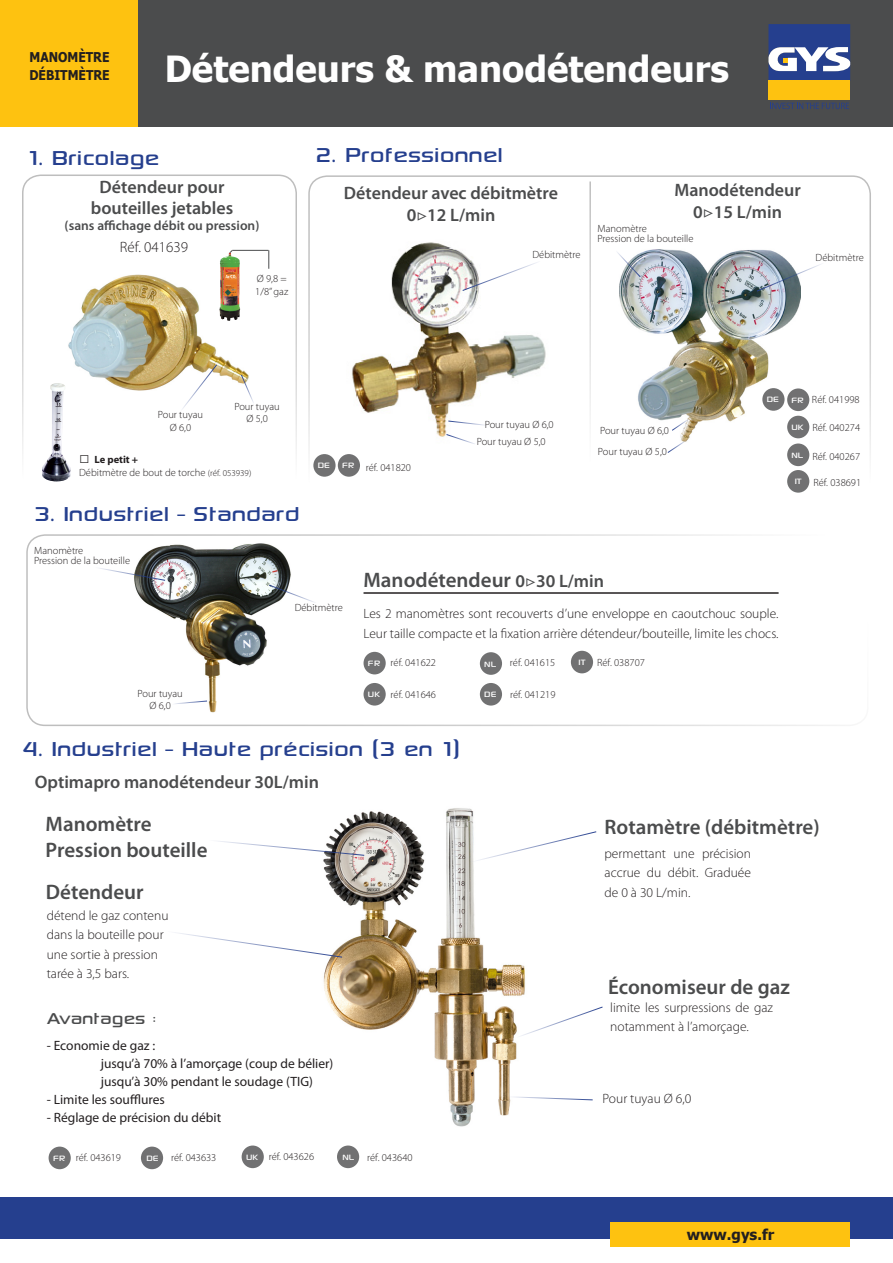
<style>
.page{position:relative;width:893px;height:1263px;background:#fff}
.page>*{position:absolute;margin:0;border:0;box-sizing:border-box;transform-origin:0 0}
.t1{font:700 36px "Tahoma";color:#fff}
.t2{font:28.5px "Sony Sketch EF";color:#253f8e}
.t3{font:22.5px "Sony Sketch EF";color:#4b4c4d}
.t4{font:600 21px "Myriad Pro";color:#4b4c4d}
.t5{font:600 18px "Myriad Pro";color:#4b4c4d}
.t6{font:300 15px "Myriad Pro";color:#231f20}
.t7{font:700 15px "Tahoma";color:#231f20}
.t8{font:300 13.5px/19.5px "Myriad Pro";color:#231f20}
.t9{font:13.5px "Myriad Pro";color:#231f20}
.t10{font:600 13.5px "Myriad Pro";color:#4b4c4d}
.t11{font:700 13.5px "Tahoma";color:#231f20;scale:.9 1}
.t12{font:10.95px "Sony Sketch EF";color:#fff}
.t13{font:300 10.5px "Myriad Pro";color:#231f20}
.t14{font:700 10.5px "Myriad Pro";color:#231f20}
.s1{font-family:"Minion Pro";font-weight:400}
.s2{font-family:"Tahoma"}
.s3{font-size:9px}
.s4{font-size:18px}
.s5{font-family:"Minion Pro";font-weight:400;font-size:18px}
</style>
<div class="page">
<div style="left:26px;top:534px;width:842px;height:192px;border:2px solid #bebebe;border-radius:18px"></div>
<div style="left:22px;top:175px;width:275px;height:318px;border:2px solid #bebebe;border-radius:18px"></div>
<div style="left:308px;top:175px;width:563px;height:322px;border:2px solid #bebebe;border-radius:18px"></div>
<img style="left:134px;top:543px;width:157px;height:170px">
<img style="left:68px;top:274px;width:180px;height:117px">
<img style="left:352px;top:242px;width:194px;height:195px">
<img style="left:619px;top:249px;width:181px;height:190px">
<hr style="left:589px;top:181px;width:2px;height:281px;background:#bebebe">
<hr style="left:363px;top:592px;width:416px;height:2px;background:#231f20">
<div style="left:137px;top:0;width:756px;height:127px;background:#4b4c4d"></div>
<div style="left:768px;top:81px;width:82px;height:19px;background:#fec210"></div>
<svg style="left:768px;top:24px;width:82px;height:57px;background:#6374a7"></svg>
<svg style="left:770px;top:103px;width:79px;height:6px"></svg>
<div style="left:0;top:0;width:137px;height:127px;background:#fec210"></div>
<div style="left:0;top:1197px;width:893px;height:41px;background:#253f8e"></div>
<div style="left:610px;top:1223px;width:240px;height:24px;background:#fec210"></div>
<svg style="left:180px;top:364px;width:37px;height:45px"></svg>
<svg style="left:241px;top:375px;width:13px;height:28px"></svg>
<svg style="left:448px;top:421px;width:39px;height:5px"></svg>
<svg style="left:667px;top:439px;width:21px;height:14px"></svg>
<svg style="left:462px;top:261px;width:79px;height:30px"></svg>
<svg style="left:756px;top:262px;width:65px;height:30px"></svg>
<svg style="left:617px;top:250px;width:24px;height:27px"></svg>
<svg style="left:446px;top:434px;width:30px;height:10px"></svg>
<svg style="left:672px;top:418px;width:18px;height:13px"></svg>
<img style="left:42px;top:383px;width:29px;height:99px">
<svg style="left:99px;top:567px;width:67px;height:14px"></svg>
<svg style="left:171px;top:701px;width:36px;height:3px"></svg>
<svg style="left:269px;top:585px;width:46px;height:18px"></svg>
<div style="left:338px;top:454px;width:22px;height:23px;background:#717172;border-radius:50%"></div>
<div style="left:787px;top:388px;width:22px;height:23px;background:#717172;border-radius:50%"></div>
<div style="left:762px;top:388px;width:22px;height:23px;background:#717172;border-radius:50%"></div>
<div style="left:787px;top:443px;width:22px;height:23px;background:#717172;border-radius:50%"></div>
<div style="left:787px;top:470px;width:22px;height:23px;background:#717172;border-radius:50%"></div>
<div style="left:571px;top:651px;width:22px;height:22px;background:#717172;border-radius:50%"></div>
<div style="left:787px;top:416px;width:22px;height:22px;background:#717172;border-radius:50%"></div>
<div style="left:363px;top:652px;width:23px;height:22px;background:#717172;border-radius:50%"></div>
<div style="left:49px;top:1146px;width:22px;height:23px;background:#717172;border-radius:50%"></div>
<div style="left:480px;top:652px;width:22px;height:23px;background:#717172;border-radius:50%"></div>
<div style="left:141px;top:1146px;width:22px;height:23px;background:#717172;border-radius:50%"></div>
<div style="left:480px;top:683px;width:22px;height:22px;background:#717172;border-radius:50%"></div>
<div style="left:337px;top:1145px;width:22px;height:23px;background:#717172;border-radius:50%"></div>
<div style="left:363px;top:683px;width:23px;height:22px;background:#717172;border-radius:50%"></div>
<div style="left:242px;top:1145px;width:22px;height:23px;background:#717172;border-radius:50%"></div>
<img style="left:323px;top:808px;width:202px;height:319px">
<svg style="left:471px;top:831px;width:126px;height:31px"></svg>
<svg style="left:175px;top:931px;width:168px;height:26px"></svg>
<svg style="left:218px;top:840px;width:147px;height:16px"></svg>
<svg style="left:516px;top:1006px;width:87px;height:32px"></svg>
<svg style="left:506px;top:1096px;width:87px;height:4px"></svg>
<img style="left:219px;top:253px;width:21px;height:68px">
<svg style="left:269px;top:250px;width:1px;height:19px"></svg>
<hr style="left:232px;top:250px;width:36px;height:1px;background:#4b4c4d">
<svg style="left:313px;top:454px;width:23px;height:23px"></svg>
<p class="t11" style="left:30px;top:48px;width:90px">MANOMÈTRE</p>
<p class="t11" style="left:29px;top:66px;width:91px">DÉBITMÈTRE</p>
<p class="t1" style="left:165px;top:44px;width:566px">Détendeurs &amp; manodétendeurs</p>
<p class="t2" style="left:27px;top:142px;width:133px">1. Bricolage</p>
<p class="t2" style="left:315px;top:139px;width:189px">2. Professionnel</p>
<p class="t5" style="left:100px;top:175px;width:126px">Détendeur pour</p>
<p class="t5" style="left:91px;top:196px;width:144px">bouteilles jetables</p>
<p class="t10" style="left:65px;top:217px;width:196px">(sans affichage débit ou pression)</p>
<p class="t6" style="left:120px;top:238px;width:70px">Réf. 041639</p>
<p class="t5" style="left:674px;top:179px;width:128px">Manodétendeur</p>
<p class="t5" style="left:693px;top:200px;width:90px">0<span class="s1">▷</span>15 L/min</p>
<p class="t5" style="left:344px;top:182px;width:216px">Détendeur avec débitmètre</p>
<p class="t5" style="left:407px;top:203px;width:90px">0<span class="s1">▷</span>12 L/min</p>
<p class="t13" style="left:597px;top:222px;width:51px">Manomètre</p>
<p class="t13" style="left:597px;top:232px;width:98px">Pression de la bouteille</p>
<p class="t13" style="left:532px;top:248px;width:50px">Débitmètre</p>
<p class="t13" style="left:816px;top:251px;width:50px">Débitmètre</p>
<p class="t13" style="left:257px;top:272px;width:31px">Ø 9,8 =</p>
<p class="t13" style="left:255px;top:285px;width:35px">1/8’’ gaz</p>
<p class="t13" style="left:158px;top:408px;width:47px">Pour tuyau</p>
<p class="t13" style="left:170px;top:421px;width:23px">Ø 6,0</p>
<p class="t13" style="left:234px;top:400px;width:47px">Pour tuyau</p>
<p class="t13" style="left:246px;top:412px;width:23px">Ø 5,0</p>
<p class="t14" style="left:79px;top:453px;width:61px"><span class="s2">◄</span> Le petit +</p>
<p class="t13" style="left:79px;top:466px;width:174px">Débitmètre de bout de torche <span class="s3">(réf. 053939)</span></p>
<p class="t2" style="left:34px;top:497px;width:267px">3. Industriel - Standard</p>
<p class="t13" style="left:34px;top:544px;width:51px">Manomètre</p>
<p class="t13" style="left:34px;top:554px;width:98px">Pression de la bouteille</p>
<p class="t12" style="left:318px;top:459px;width:14px">DE</p>
<p class="t12" style="left:342px;top:459px;width:14px">FR</p>
<p class="t13" style="left:137px;top:687px;width:47px">Pour tuyau</p>
<p class="t13" style="left:149px;top:699px;width:23px">Ø 6,0</p>
<p class="t13" style="left:295px;top:602px;width:50px">Débitmètre</p>
<p class="t13" style="left:366px;top:461px;width:47px">réf. 041820</p>
<p class="t13" style="left:485px;top:418px;width:71px">Pour tuyau Ø 6,0</p>
<p class="t13" style="left:477px;top:435px;width:71px">Pour tuyau Ø 5,0</p>
<p class="t13" style="left:600px;top:424px;width:71px">Pour tuyau Ø 6,0</p>
<p class="t13" style="left:598px;top:445px;width:71px">Pour tuyau Ø 5,0</p>
<p class="t12" style="left:767px;top:394px;width:14px">DE</p>
<p class="t12" style="left:792px;top:394px;width:14px">FR</p>
<p class="t13" style="left:812px;top:393px;width:49px">Réf. 041998</p>
<p class="t12" style="left:792px;top:421px;width:14px">UK</p>
<p class="t13" style="left:812px;top:421px;width:49px">Réf. 040274</p>
<p class="t12" style="left:792px;top:449px;width:13px">NL</p>
<p class="t12" style="left:795px;top:475px;width:9px">IT</p>
<p class="t13" style="left:812px;top:450px;width:49px">Réf. 040267</p>
<p class="t13" style="left:813px;top:476px;width:49px">Réf. 038691</p>
<p class="t4" style="left:363px;top:566px;width:242px">Manodétendeur <span class="s4">0</span><span class="s5">▷</span><span class="s4">30 L/min</span></p>
<p class="t8" style="left:363px;top:604px;width:417px">Les 2 manomètres sont recouverts d’une enveloppe en caoutchouc souple.<br>Leur taille compacte et la fixation arrière détendeur/bouteille, limite les chocs.</p>
<p class="t12" style="left:368px;top:657px;width:14px">FR</p>
<p class="t12" style="left:368px;top:688px;width:14px">UK</p>
<p class="t13" style="left:391px;top:657px;width:47px">réf. 041622</p>
<p class="t13" style="left:391px;top:688px;width:47px">réf. 041646</p>
<p class="t12" style="left:484px;top:658px;width:13px">NL</p>
<p class="t12" style="left:484px;top:688px;width:14px">DE</p>
<p class="t13" style="left:510px;top:656px;width:47px">réf. 041615</p>
<p class="t13" style="left:510px;top:688px;width:47px">réf. 041219</p>
<p class="t12" style="left:578px;top:656px;width:9px">IT</p>
<p class="t13" style="left:597px;top:656px;width:49px">Réf. 038707</p>
<p class="t2" style="left:22px;top:733px;width:440px">4. Industriel - Haute précision (3 en 1)</p>
<p class="t5" style="left:35px;top:771px;width:286px">Optimapro manodétendeur 30L/min</p>
<p class="t4" style="left:46px;top:811px;width:108px">Manomètre</p>
<p class="t4" style="left:46px;top:836px;width:163px">Pression bouteille</p>
<p class="t4" style="left:46px;top:879px;width:99px">Détendeur</p>
<p class="t4" style="left:604px;top:813px;width:217px">Rotamètre (débitmètre)</p>
<p class="t8" style="left:604px;top:843px;width:148px;text-align:justify">permettant une précision accrue du débit. Graduée de 0 à 30 L/min.</p>
<p class="t8" style="left:47px;top:905px;width:123px">détend le gaz contenu dans la bouteille pour une sortie à pression tarée à 3,5 bars.</p>
<p class="t4" style="left:608px;top:973px;width:183px">Économiseur de gaz</p>
<p class="t3" style="left:47px;top:1006px;width:111px">Avantages :</p>
<p class="t9" style="left:47px;top:1037px;width:110px">- Economie de gaz :</p>
<p class="t9" style="left:101px;top:1055px;width:234px">jusqu’à 70% à l’amorçage (coup de bélier)</p>
<p class="t9" style="left:101px;top:1073px;width:214px">jusqu’à 30% pendant le soudage (TIG)</p>
<p class="t9" style="left:47px;top:1091px;width:120px">- Limite les soufflures</p>
<p class="t9" style="left:47px;top:1109px;width:176px">- Réglage de précision du débit</p>
<p class="t8" style="left:610px;top:997px;width:164px">limite les surpressions de gaz notamment à l’amorçage.</p>
<p class="t8" style="left:603px;top:1089px;width:90px">Pour tuyau Ø 6,0</p>
<p class="t12" style="left:53px;top:1152px;width:14px">FR</p>
<p class="t13" style="left:76px;top:1151px;width:47px">réf. 043619</p>
<p class="t12" style="left:146px;top:1152px;width:14px">DE</p>
<p class="t13" style="left:171px;top:1151px;width:47px">réf. 043633</p>
<p class="t12" style="left:246px;top:1151px;width:14px">UK</p>
<p class="t13" style="left:269px;top:1150px;width:47px">réf. 043626</p>
<p class="t12" style="left:342px;top:1151px;width:13px">NL</p>
<p class="t13" style="left:367px;top:1151px;width:47px">réf. 043640</p>
<p class="t7" style="left:687px;top:1224px;width:89px">www.gys.fr</p>
</div>
